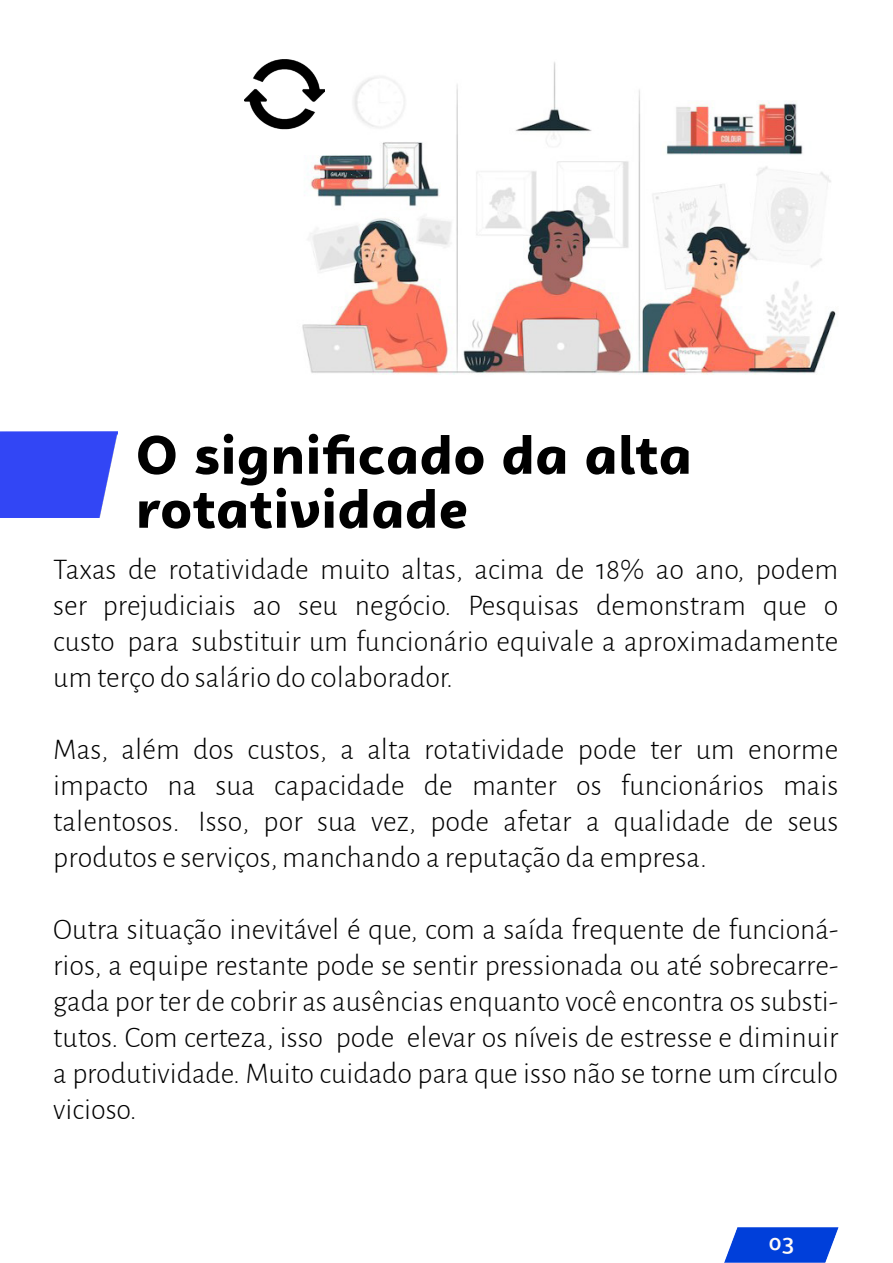
<style>
.page{position:relative;width:893px;height:1263px;background:#fff}
.page>*{position:absolute;margin:0;border:0;box-sizing:border-box;transform-origin:0 0}
.t1{font:900 53.4px/54px "Campuni";letter-spacing:.02em;color:#000}
.t2{font:300 30px/36px "Alegreya Sans";color:#000;text-align:justify}
.t3{font:500 22.5px "Campuni";color:#fffaf7}
</style>
<div class="page">
<img style="left:0;top:432px;width:118px;height:86px">
<img style="left:724px;top:1228px;width:114px;height:35px">
<img style="left:302px;top:62px;width:534px;height:313px">
<img style="left:244px;top:59px;width:80px;height:75px">
<h1 class="t1" style="left:136px;top:428px;width:557px">O significado da alta rotatividade</h1>
<p class="t2" style="left:53px;top:550px;width:787px">Taxas de rotatividade muito altas, acima de 18% ao ano, podem ser prejudiciais ao seu negócio. Pesquisas demonstram que o custo para substituir um funcionário equivale a aproximadamente um terço do salário do colaborador.</p>
<p class="t2" style="left:53px;top:730px;width:787px">Mas, além dos custos, a alta rotatividade pode ter um enorme impacto na sua capacidade de manter os funcionários mais talentosos. Isso, por sua vez, pode afetar a qualidade de seus produtos e serviços, manchando a reputação da empresa.</p>
<p class="t2" style="left:53px;top:910px;width:787px">Outra situação inevitável é que, com a saída frequente de funcioná&shy;rios, a equipe restante pode se sentir pressionada ou até sobrecarre&shy;gada por ter de cobrir as ausências enquanto você encontra os substi&shy;tutos. Com certeza, isso pode elevar os níveis de estresse e diminuir a produtividade. Muito cuidado para que isso não se torne um círculo vicioso.</p>
<p class="t3" style="left:769px;top:1228px;width:27px">03</p>
</div>
